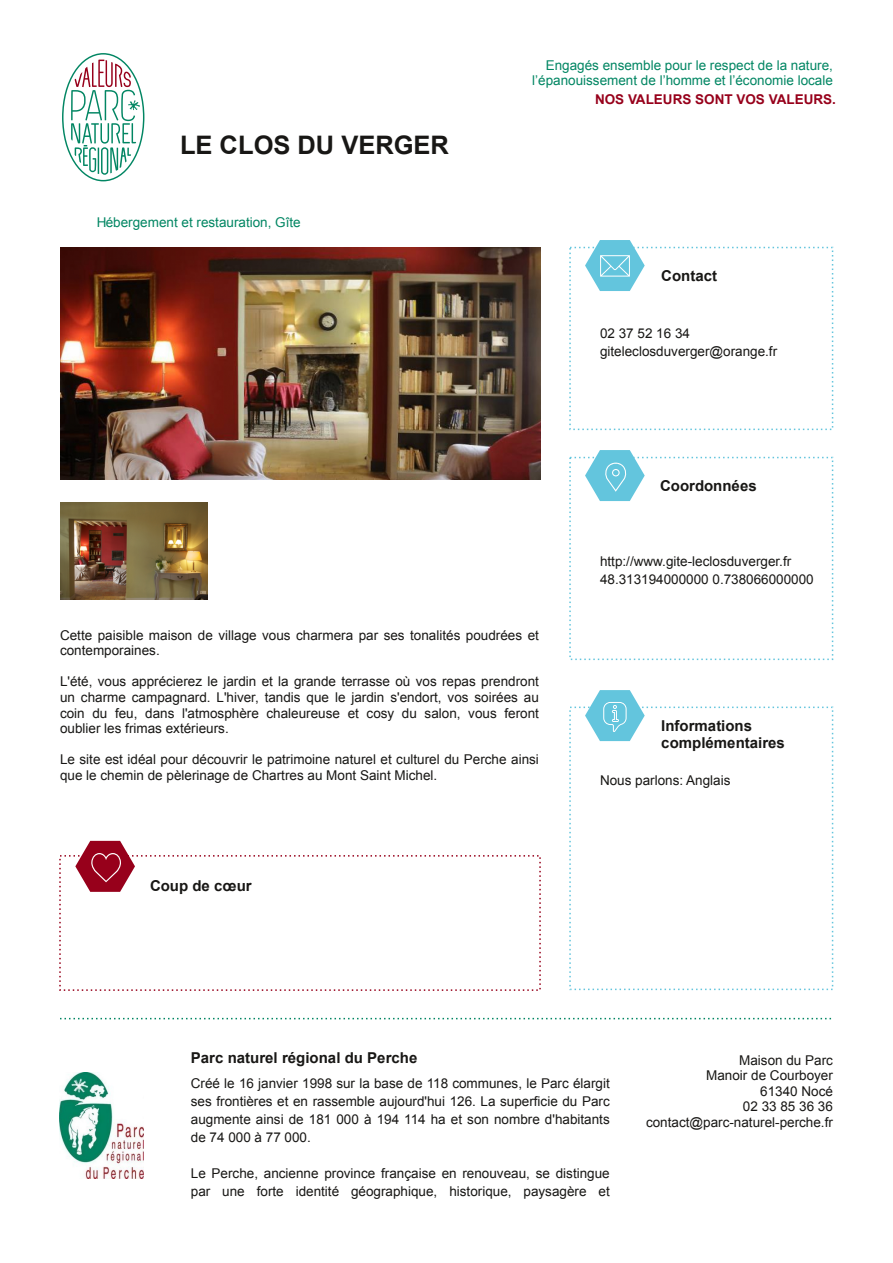
<style>
.page{position:relative;width:893px;height:1263px;background:#fff}
.page>*{position:absolute;margin:0;border:0;box-sizing:border-box;transform-origin:0 0}
.t1{font:700 25.5px "Arial";color:#181715}
.t2{font:700 15px/17.2px "Arial";color:#181715}
.t3{font:13.5px/15.5px "Arial";color:#181715}
.t4{font:13.5px/15.5px "Arial";color:#028663;text-align:right}
.t5{font:700 13.5px "Arial";color:#97001b}
</style>
<div class="page">
<img style="left:60px;top:1072px;width:83px;height:106px">
<svg style="left:60px;top:1018px;width:772px;height:1px"></svg>
<svg style="left:585px;top:690px;width:60px;height:51px"></svg>
<svg style="left:585px;top:450px;width:60px;height:51px"></svg>
<svg style="left:585px;top:240px;width:60px;height:51px"></svg>
<svg style="left:75px;top:841px;width:60px;height:51px"></svg>
<img style="left:60px;top:502px;width:147px;height:98px">
<img style="left:60px;top:248px;width:480px;height:232px">
<svg style="left:62px;top:53px;width:83px;height:129px"></svg>
<p class="t4" style="left:532px;top:57px;width:302px">Engagés ensemble pour le respect de la nature, l’épanouissement de l’homme et l’économie locale</p>
<h1 class="t1" style="left:180px;top:131px;width:270px">LE CLOS DU VERGER</h1>
<p class="t4" style="left:96px;top:215px;width:206px">Hébergement et restauration, Gîte</p>
<p class="t3" style="left:60px;top:627px;width:480px">Cette paisible maison de village vous charmera par ses tonalités poudrées et contemporaines.</p>
<p class="t3" style="left:60px;top:674px;width:480px;text-align:justify">L'été, vous apprécierez le jardin et la grande terrasse où vos repas prendront un charme campagnard. L'hiver, tandis que le jardin s'endort, vos soirées au coin du feu, dans l'atmosphère chaleureuse et cosy du salon, vous feront oublier les frimas extérieurs.</p>
<p class="t3" style="left:60px;top:752px;width:480px">Le site est idéal pour découvrir le patrimoine naturel et culturel du Perche ainsi que le chemin de pèlerinage de Chartres au Mont Saint Michel.</p>
<p class="t2" style="left:150px;top:877px;width:103px">Coup de cœur</p>
<p class="t5" style="left:595px;top:92px;width:242px">NOS VALEURS SONT VOS VALEURS.</p>
<p class="t2" style="left:661px;top:267px;width:57px">Contact</p>
<p class="t3" style="left:600px;top:324px;width:179px;line-height:18px">02 37 52 16 34 giteleclosduverger@orange.fr</p>
<p class="t2" style="left:660px;top:477px;width:98px">Coordonnées</p>
<p class="t3" style="left:600px;top:552px;width:215px;line-height:18px">http://www.gite-leclosduverger.fr<br>48.313194000000 0.738066000000</p>
<p class="t2" style="left:661px;top:717px;width:125px">Informations complémentaires</p>
<p class="t3" style="left:600px;top:772px;width:132px">Nous parlons: Anglais</p>
<p class="t2" style="left:191px;top:1049px;width:228px">Parc naturel régional du Perche</p>
<p class="t3" style="left:191px;top:1074px;width:420px;line-height:18px;text-align:justify">Créé le 16 janvier 1998 sur la base de 118 communes, le Parc élargit ses frontières et en rassemble aujourd'hui 126. La superficie du Parc augmente ainsi de 181 000 à 194 114 ha et son nombre d'habitants de 74 000 à 77 000.</p>
<p class="t3" style="left:191px;top:1164px;width:420px;line-height:18px">Le Perche, ancienne province française en renouveau, se distingue par une forte identité géographique, historique, paysagère et</p>
<p class="t3" style="left:646px;top:1052px;width:188px;text-align:right">Maison du Parc<br>Manoir de Courboyer<br>61340 Nocé<br>02 33 85 36 36 contact@parc-naturel-perche.fr</p>
</div>
